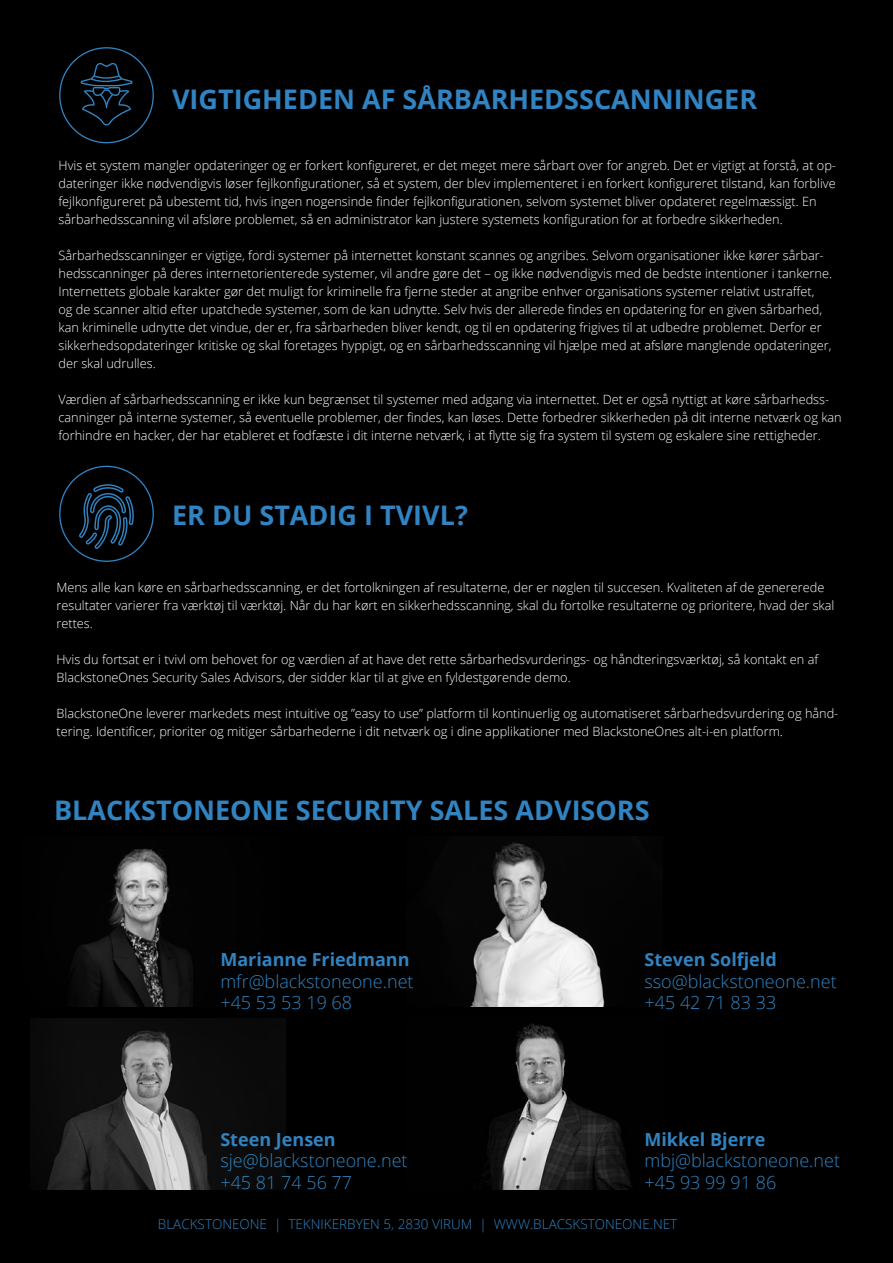
<style>
.page{position:relative;width:893px;height:1263px;background:#000}
.page>*{position:absolute;margin:0;border:0;box-sizing:border-box;transform-origin:0 0}
.t1{font:700 27px "Open Sans";color:#3183c1}
.t2{font:300 18px "Open Sans";color:#3183c1}
.t3{font:700 18px "Open Sans";color:#3183c1}
.t4{font:300 13.5px "Open Sans";color:#3183c1}
.t5{font:300 12.75px/18px "Open Sans";color:#fff}
</style>
<div class="page">
<svg style="left:81px;top:63px;width:52px;height:62px"></svg>
<svg style="left:79px;top:484px;width:55px;height:65px"></svg>
<img style="left:71px;top:847px;width:122px;height:160px">
<img style="left:469px;top:842px;width:136px;height:165px">
<img style="left:483px;top:1023px;width:149px;height:166px">
<img style="left:41px;top:1019px;width:245px;height:170px">
<p class="t1" style="left:172px;top:80px;width:587px">VIGTIGHEDEN AF SÅRBARHEDSSCANNINGER</p>
<p class="t5" style="left:58px;top:156px;width:779px">Hvis et system mangler opdateringer og er forkert konfigureret, er det meget mere sårbart over for angreb. Det er vigtigt at forstå, at op&shy;dateringer ikke nødvendigvis løser fejlkonfigurationer, så et system, der blev implementeret i en forkert konfigureret tilstand, kan forblive fejlkonfigureret på ubestemt tid, hvis ingen nogensinde finder fejlkonfigurationen, selvom systemet bliver opdateret regelmæssigt. En sårbarhedsscanning vil afsløre problemet, så en administrator kan justere systemets konfiguration for at forbedre sikkerheden.</p>
<p class="t5" style="left:58px;top:246px;width:775px">Sårbarhedsscanninger er vigtige, fordi systemer på internettet konstant scannes og angribes. Selvom organisationer ikke kører sårbar&shy;hedsscanninger på deres internetorienterede systemer, vil andre gøre det – og ikke nødvendigvis med de bedste intentioner i tankerne.<br>Internettets globale karakter gør det muligt for kriminelle fra fjerne steder at angribe enhver organisations systemer relativt ustraffet,<br>og de scanner altid efter upatchede systemer, som de kan udnytte. Selv hvis der allerede findes en opdatering for en given sårbarhed, kan kriminelle udnytte det vindue, der er, fra sårbarheden bliver kendt, og til en opdatering frigives til at udbedre problemet. Derfor er sikkerhedsopdateringer kritiske og skal foretages hyppigt, og en sårbarhedsscanning vil hjælpe med at afsløre manglende opdateringer, der skal udrulles.</p>
<p class="t5" style="left:58px;top:390px;width:785px">Værdien af sårbarhedsscanning er ikke kun begrænset til systemer med adgang via internettet. Det er også nyttigt at køre sårbarhedss&shy;canninger på interne systemer, så eventuelle problemer, der findes, kan løses. Dette forbedrer sikkerheden på dit interne netværk og kan forhindre en hacker, der har etableret et fodfæste i dit interne netværk, i at flytte sig fra system til system og eskalere sine rettigheder.</p>
<p class="t1" style="left:172px;top:497px;width:297px">ER DU STADIG I TVIVL?</p>
<p class="t5" style="left:56px;top:578px;width:779px">Mens alle kan køre en sårbarhedsscanning, er det fortolkningen af resultaterne, der er nøglen til succesen. Kvaliteten af de genererede resultater varierer fra værktøj til værktøj. Når du har kørt en sikkerhedsscanning, skal du fortolke resultaterne og prioritere, hvad der skal rettes.</p>
<p class="t5" style="left:56px;top:650px;width:763px">Hvis du fortsat er i tvivl om behovet for og værdien af at have det rette sårbarhedsvurderings- og håndteringsværktøj, så kontakt en af<br>BlackstoneOnes Security Sales Advisors, der sidder klar til at give en fyldestgørende demo.</p>
<p class="t5" style="left:56px;top:704px;width:783px">BlackstoneOne leverer markedets mest intuitive og ”easy to use” platform til kontinuerlig og automatiseret sårbarhedsvurdering og hånd&shy;tering. Identificer, prioriter og mitiger sårbarhederne i dit netværk og i dine applikationer med BlackstoneOnes alt-i-en platform.</p>
<p class="t1" style="left:54px;top:791px;width:597px">BLACKSTONEONE SECURITY SALES ADVISORS</p>
<p class="t3" style="left:220px;top:947px;width:191px">Marianne Friedmann</p>
<p class="t2" style="left:220px;top:969px;width:195px">mfr@blackstoneone.net</p>
<p class="t2" style="left:220px;top:990px;width:133px">+45 53 53 19 68</p>
<p class="t3" style="left:644px;top:947px;width:134px">Steven Solfjeld</p>
<p class="t2" style="left:644px;top:969px;width:194px">sso@blackstoneone.net</p>
<p class="t2" style="left:644px;top:990px;width:133px">+45 42 71 83 33</p>
<p class="t3" style="left:644px;top:1126px;width:122px">Mikkel Bjerre</p>
<p class="t2" style="left:644px;top:1148px;width:197px">mbj@blackstoneone.net</p>
<p class="t2" style="left:644px;top:1170px;width:133px">+45 93 99 91 86</p>
<p class="t4" style="left:158px;top:1215px;width:521px">BLACKSTONEONE | TEKNIKERBYEN 5, 2830 VIRUM | WWW.BLACSKSTONEONE.NET</p>
<p class="t3" style="left:220px;top:1126px;width:117px">Steen Jensen</p>
<p class="t2" style="left:220px;top:1148px;width:189px">sje@blackstoneone.net</p>
<p class="t2" style="left:220px;top:1170px;width:133px">+45 81 74 56 77</p>
</div>
